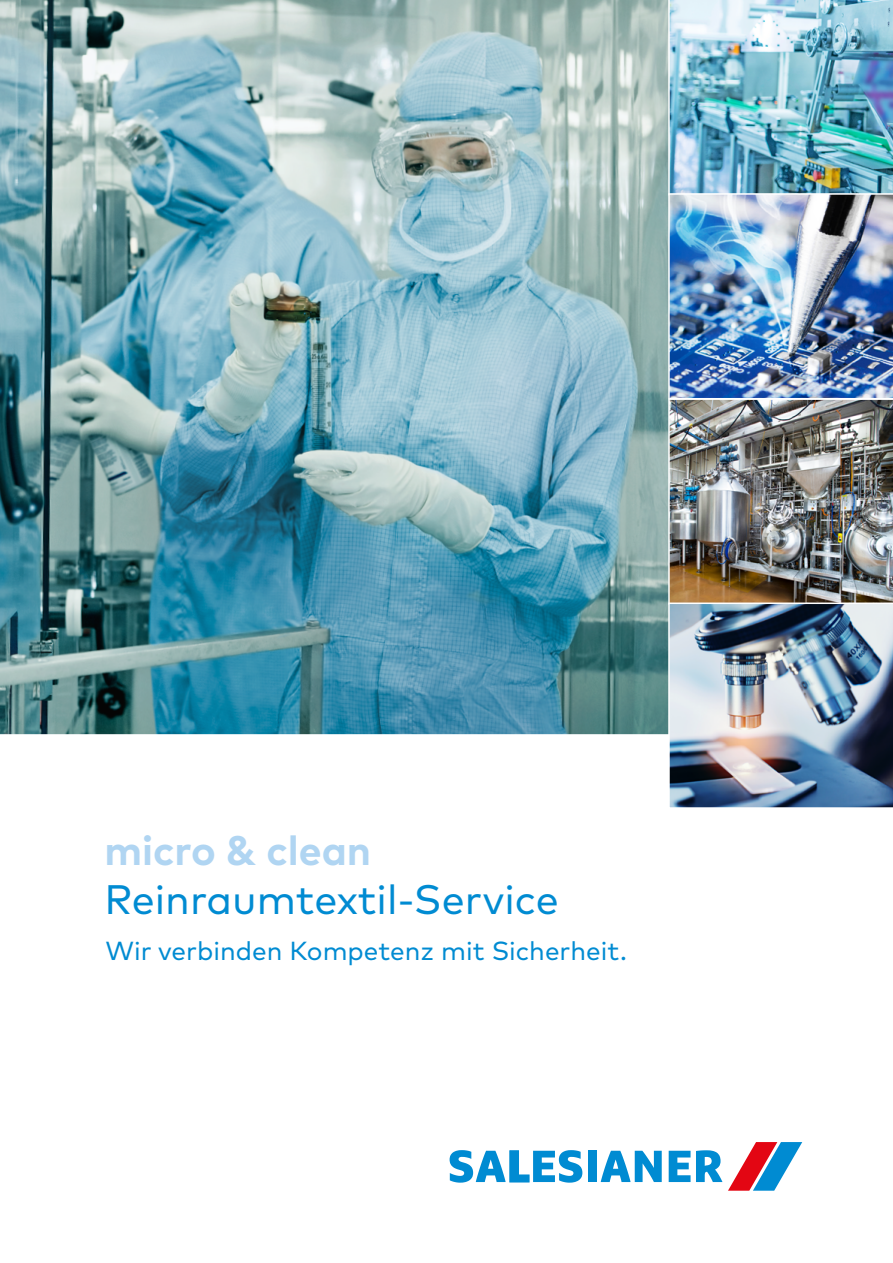
<style>
.page{position:relative;width:893px;height:1263px;background:#fff}
.page>*{position:absolute;margin:0;border:0;box-sizing:border-box;transform-origin:0 0}
.t1{font:41.1px "Mark Pro";color:#008bd2}
.t2{font:700 41.1px "Mark Pro";color:#b0d5f2}
.t3{font:26.1px "Mark Pro";color:#008bd2}
</style>
<div class="page">
<svg style="left:450px;top:1150px;width:132px;height:33px"></svg>
<div style="left:588px;top:1151px;width:8px;height:31px;background:#008bd2"></div>
<svg style="left:601px;top:1151px;width:61px;height:31px"></svg>
<svg style="left:669px;top:1150px;width:53px;height:32px"></svg>
<svg style="left:728px;top:1142px;width:74px;height:49px"></svg>
<img style="left:0;top:0;width:667px;height:734px">
<img style="left:667px;top:0;width:226px;height:192px">
<img style="left:667px;top:192px;width:226px;height:206px">
<img style="left:667px;top:398px;width:226px;height:204px">
<img style="left:667px;top:602px;width:226px;height:206px">
<h1 class="t2" style="left:105px;top:819px;width:268px">micro &amp; clean</h1>
<h1 class="t1" style="left:105px;top:868px;width:456px">Reinraumtextil-Service</h1>
<p class="t3" style="left:105px;top:931px;width:523px">Wir verbinden Kompetenz mit Sicherheit.</p>
</div>
